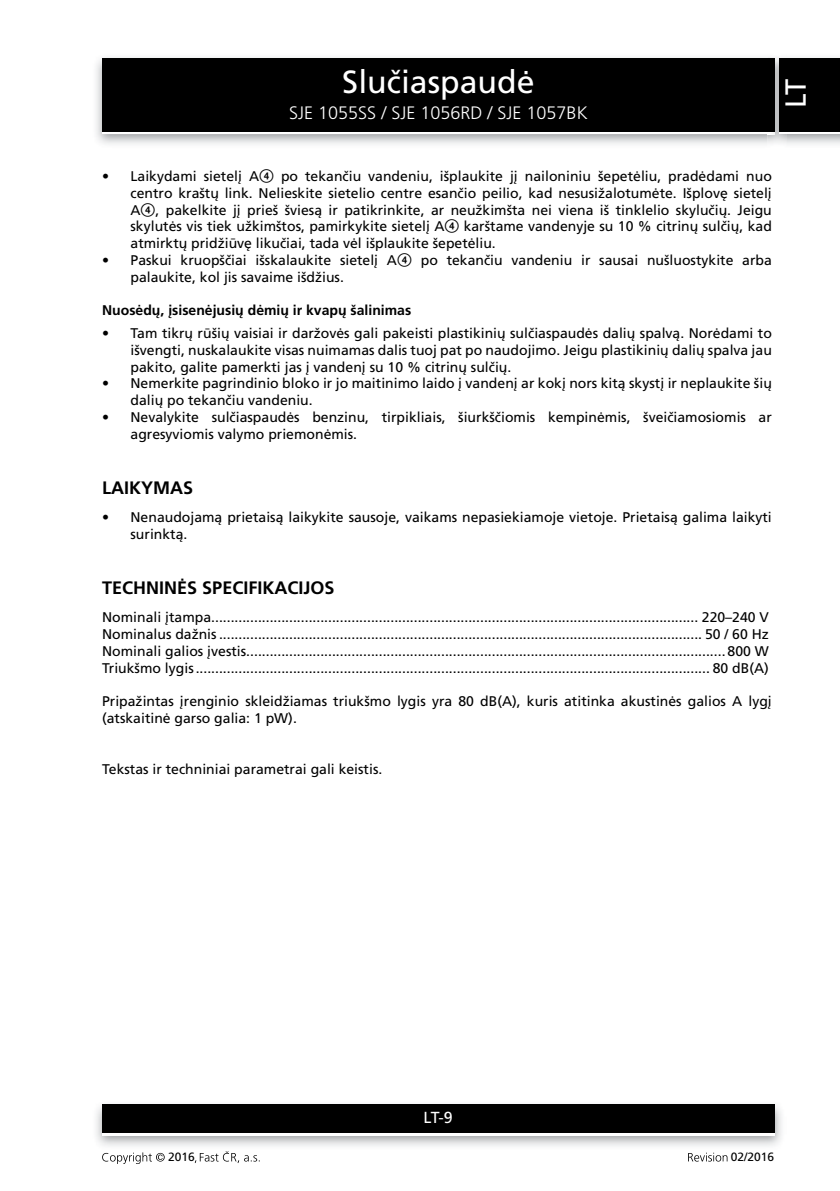
<style>
.page{position:relative;width:840px;height:1191px;background:#fff}
.page>*{position:absolute;margin:0;border:0;box-sizing:border-box;transform-origin:0 0}
.t1{font:32px "Frutiger CE";color:#fff}
.t2{font:29px "Frutiger CE";color:#fff}
.t3{font:700 18px "Frutiger CE";color:#000}
.t4{font:300 18px "Frutiger CE";color:#fff}
.t5{font:16px "Frutiger CE";color:#fff}
.t6{font:14px/16.8px "Frutiger CE";color:#000}
.t7{font:700 14px "Frutiger CE";color:#000}
.t8{font:12px "Frutiger CE";color:#000}
.s1{font-family:"Zz 3"}
</style>
<div class="page">
<img style="left:96px;top:57px;width:671px;height:87px">
<div style="left:102px;top:61px;width:672px;height:73px;background:linear-gradient(to right,#000,#000)"></div>
<div style="left:102px;top:58px;width:672px;height:73px;background:#000"></div>
<img style="left:96px;top:1104px;width:686px;height:42px">
<div style="left:102px;top:1107px;width:672px;height:28px;background:linear-gradient(to right,#fff,#fff)"></div>
<div style="left:102px;top:1104px;width:672px;height:28px;background:#000"></div>
<img style="left:767px;top:55px;width:18px;height:91px">
<svg style="left:767px;top:131px;width:7px;height:3px"></svg>
<img style="left:767px;top:58px;width:7px;height:3px">
<img style="left:767px;top:61px;width:7px;height:70px">
<div style="left:778px;top:61px;width:61px;height:73px;background:linear-gradient(to right,#000,#000)"></div>
<div style="left:778px;top:58px;width:61px;height:73px;background:#000"></div>
<svg style="left:102px;top:1152px;width:63px;height:12px"></svg>
<svg style="left:195px;top:1151px;width:64px;height:12px"></svg>
<svg style="left:688px;top:1152px;width:39px;height:9px"></svg>
<h1 class="t1" style="left:342px;top:64px;width:194px">Slučiaspaudė</h1>
<p class="t4" style="left:289px;top:102px;width:300px">SJE 1055SS / SJE 1056RD / SJE 1057BK</p>
<h2 class="t2" style="left:778px;top:108px;width:31px;rotate:-90deg">LT</h2>
<p class="t6" style="left:130px;top:168px;width:642px;text-align:justify;text-indent:-28px">• Laikydami sietelį A<span class="s1">4</span> po tekančiu vandeniu, išplaukite jį nailoniniu šepetėliu, pradėdami nuo centro kraštų link. Nelieskite sietelio centre esančio peilio, kad nesusižalotumėte. Išplovę sietelį A<span class="s1">4</span>, pakelkite jį prieš šviesą ir patikrinkite, ar neužkimšta nei viena iš tinklelio skylučių. Jeigu skylutės vis tiek užkimštos, pamirkykite sietelį A<span class="s1">4</span> karštame vandenyje su 10 % citrinų sulčių, kad atmirktų pridžiūvę likučiai, tada vėl išplaukite šepetėliu.</p>
<p class="t6" style="left:130px;top:252px;width:642px;text-indent:-28px">• Paskui kruopščiai išskalaukite sietelį A<span class="s1">4</span> po tekančiu vandeniu ir sausai nušluostykite arba palaukite, kol jis savaime išdžius.</p>
<p class="t7" style="left:102px;top:303px;width:310px">Nuosėdų, įsisenėjusių dėmių ir kvapų šalinimas</p>
<p class="t6" style="left:130px;top:325px;width:642px;text-align:justify;text-indent:-28px">• Tam tikrų rūšių vaisiai ir daržovės gali pakeisti plastikinių sulčiaspaudės dalių spalvą. Norėdami to išvengti, nuskalaukite visas nuimamas dalis tuoj pat po naudojimo. Jeigu plastikinių dalių spalva jau pakito, galite pamerkti jas į vandenį su 10 % citrinų sulčių.</p>
<p class="t6" style="left:130px;top:375px;width:642px;text-indent:-28px">• Nemerkite pagrindinio bloko ir jo maitinimo laido į vandenį ar kokį nors kitą skystį ir neplaukite šių dalių po tekančiu vandeniu.</p>
<p class="t6" style="left:130px;top:409px;width:642px;text-indent:-28px">• Nevalykite sulčiaspaudės benzinu, tirpikliais, šiurkščiomis kempinėmis, šveičiamosiomis ar agresyviomis valymo priemonėmis.</p>
<p class="t3" style="left:102px;top:477px;width:81px">LAIKYMAS</p>
<p class="t6" style="left:130px;top:509px;width:642px;text-indent:-28px">• Nenaudojamą prietaisą laikykite sausoje, vaikams nepasiekiamoje vietoje. Prietaisą galima laikyti surinktą.</p>
<p class="t3" style="left:102px;top:577px;width:221px">TECHNINĖS SPECIFIKACIJOS</p>
<p class="t6" style="left:102px;top:609px;width:114px">Nominali įtampa..............................................................................................................................</p>
<p class="t6" style="left:701px;top:609px;width:68px">220–240 V</p>
<p class="t6" style="left:102px;top:626px;width:120px">Nominalus dažnis.............................................................................................................................</p>
<p class="t6" style="left:704px;top:626px;width:65px">50 / 60 Hz</p>
<p class="t6" style="left:102px;top:642px;width:149px">Nominali galios įvestis............................................................................................................................</p>
<p class="t6" style="left:727px;top:642px;width:43px">800 W</p>
<p class="t6" style="left:102px;top:659px;width:97px">Triukšmo lygis.....................................................................................................................................</p>
<p class="t6" style="left:712px;top:659px;width:57px">80 dB(A)</p>
<p class="t6" style="left:102px;top:693px;width:670px">Pripažintas įrenginio skleidžiamas triukšmo lygis yra 80 dB(A), kuris atitinka akustinės galios A lygį (atskaitinė garso galia: 1 pW).</p>
<p class="t6" style="left:102px;top:760px;width:279px">Tekstas ir techniniai parametrai gali keistis.</p>
<p class="t5" style="left:423px;top:1108px;width:31px">LT-9</p>
<p class="t8" style="left:168px;top:1150px;width:28px">2016</p>
<p class="t8" style="left:730px;top:1150px;width:45px">02/2016</p>
</div>
